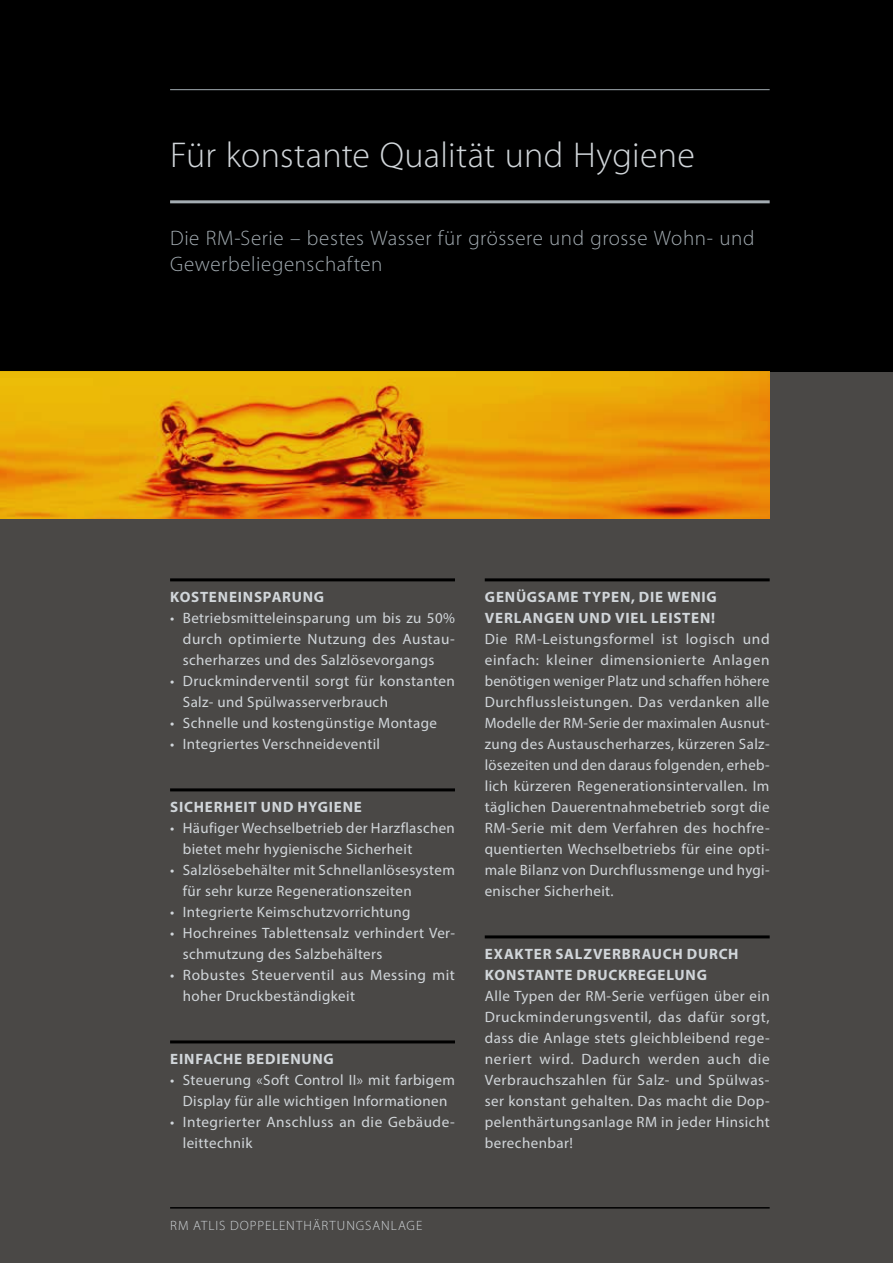
<style>
.page{position:relative;width:893px;height:1263px;background:#4a4846}
.page>*{position:absolute;margin:0;border:0;box-sizing:border-box;transform-origin:0 0}
.t1{font:300 36px "Myriad Pro";letter-spacing:.005em;color:#d1d6da}
.t2{font:300 21px/25.5px "Myriad Pro";letter-spacing:.025em;color:#a3acb2}
.t3{font:15px/21px "Myriad Pro";letter-spacing:.025em;color:#d1d6da}
.t4{font:700 15px/21px "Myriad Pro";letter-spacing:.05em;color:#d1d6da}
.t5{font:300 13.5px "Myriad Pro";letter-spacing:.07em;color:#d1d6da}
</style>
<div class="page">
<div style="left:0;top:0;width:893px;height:371px;background:#000"></div>
<hr style="left:170px;top:89px;width:600px;height:1px;background:#a3acb2">
<img style="left:0;top:371px;width:770px;height:147px">
<hr style="left:170px;top:1207px;width:600px;height:1px;background:#000">
<hr style="left:170px;top:200px;width:600px;height:3px;background:#a3acb2">
<hr style="left:170px;top:578px;width:285px;height:3px;background:#000">
<hr style="left:170px;top:788px;width:285px;height:3px;background:#000">
<hr style="left:170px;top:1040px;width:285px;height:3px;background:#000">
<hr style="left:485px;top:578px;width:285px;height:3px;background:#000">
<hr style="left:485px;top:935px;width:285px;height:3px;background:#000">
<h1 class="t1" style="left:170px;top:134px;width:526px">Für konstante Qualität und Hygiene</h1>
<h2 class="t2" style="left:170px;top:225px;width:586px">Die RM-Serie – bestes Wasser für grössere und grosse Wohn- und<br>Gewerbeliegenschaften</h2>
<p class="t4" style="left:170px;top:586px;width:155px">KOSTENEINSPARUNG</p>
<p class="t3" style="left:183px;top:608px;width:274px;text-align:justify;text-indent:-13px">• Betriebsmitteleinsparung um bis zu 50% durch optimierte Nutzung des Austau&shy;scherharzes und des Salzlösevorgangs</p>
<p class="t3" style="left:183px;top:671px;width:274px;text-indent:-13px">• Druckminderventil sorgt für konstanten<br>Salz- und Spülwasserverbrauch</p>
<p class="t3" style="left:170px;top:713px;width:269px">• Schnelle und kostengünstige Montage</p>
<p class="t3" style="left:170px;top:734px;width:212px">• Integriertes Verschneideventil</p>
<p class="t4" style="left:170px;top:796px;width:193px">SICHERHEIT UND HYGIENE</p>
<p class="t3" style="left:183px;top:818px;width:274px;text-indent:-13px">• Häufiger Wechselbetrieb der Harzflaschen bietet mehr hygienische Sicherheit</p>
<p class="t3" style="left:183px;top:860px;width:273px;text-indent:-13px">• Salzlösebehälter mit Schnellanlösesystem für sehr kurze Regenerationszeiten</p>
<p class="t3" style="left:170px;top:902px;width:242px">• Integrierte Keimschutzvorrichtung</p>
<p class="t3" style="left:183px;top:923px;width:274px;text-indent:-13px">• Hochreines Tablettensalz verhindert Ver&shy;schmutzung des Salzbehälters</p>
<p class="t3" style="left:183px;top:965px;width:274px;text-indent:-13px">• Robustes Steuerventil aus Messing mit hoher Druckbeständigkeit</p>
<p class="t4" style="left:170px;top:1048px;width:165px">EINFACHE BEDIENUNG</p>
<p class="t3" style="left:170px;top:1070px;width:286px;text-align:center">• Steuerung «Soft Control II» mit farbigem<br>Display für alle wichtigen Informationen</p>
<p class="t3" style="left:183px;top:1112px;width:274px;text-indent:-13px">• Integrierter Anschluss an die Gebäude&shy;leittechnik</p>
<p class="t5" style="left:170px;top:1217px;width:254px">RM ATLIS DOPPELENTHÄRTUNGSANLAGE</p>
<p class="t4" style="left:485px;top:586px;width:233px">GENÜGSAME TYPEN, DIE WENIG<br>VERLANGEN UND VIEL LEISTEN!</p>
<p class="t3" style="left:485px;top:629px;width:286px;text-align:justify">Die RM-Leistungsformel ist logisch und einfach: kleiner dimensionierte Anlagen benötigen weniger Platz und schaffen höhere Durchflussleistungen. Das verdanken alle Modelle der RM-Serie der maximalen Ausnut&shy;zung des Austauscherharzes, kürzeren Salz&shy;lösezeiten und den daraus folgenden, erheb&shy;lich kürzeren Regenerationsintervallen. Im täglichen Dauerentnahmebetrieb sorgt die RM-Serie mit dem Verfahren des hochfre&shy;quentierten Wechselbetriebs für eine opti&shy;male Bilanz von Durchflussmenge und hygi&shy;enischer Sicherheit.</p>
<p class="t4" style="left:485px;top:943px;width:255px">EXAKTER SALZVERBRAUCH DURCH<br>KONSTANTE DRUCKREGELUNG</p>
<p class="t3" style="left:485px;top:986px;width:287px;text-align:justify">Alle Typen der RM-Serie verfügen über ein Druckminderungsventil, das dafür sorgt, dass die Anlage stets gleichbleibend rege&shy;neriert wird. Dadurch werden auch die Verbrauchszahlen für Salz- und Spülwas&shy;ser konstant gehalten. Das macht die Dop&shy;pelenthärtungsanlage RM in jeder Hinsicht berechenbar!</p>
</div>
